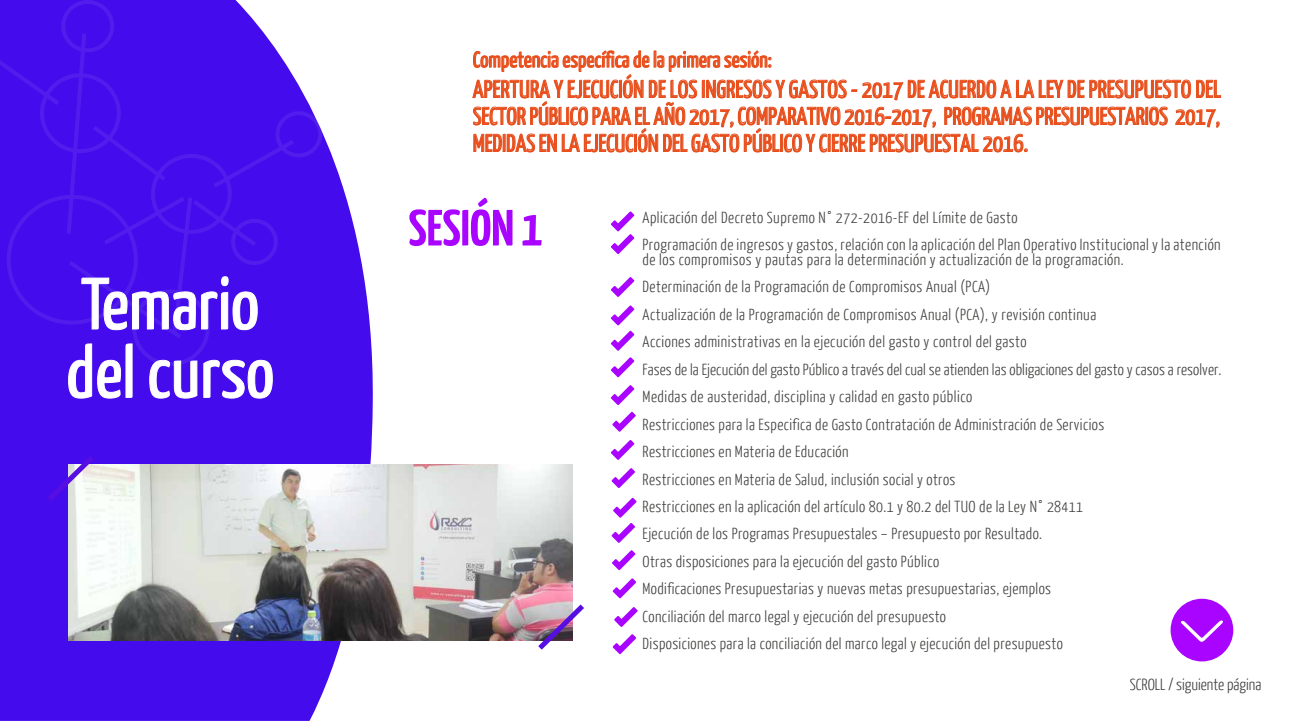
<style>
.page{position:relative;width:1302px;height:721px;background:#fff}
.page>*{position:absolute;margin:0;border:0;box-sizing:border-box;transform-origin:0 0}
.t1{font:72.7px/68.4px "Yanone Kaffeesatz";color:#fff;scale:1.04 1}
.t2{font:700 50.9px "Yanone Kaffeesatz";color:#a904ff;scale:1.04 1}
.t3{font:24.6px/27px "Yanone Kaffeesatz";letter-spacing:-.005em;color:#e84e1b;text-align:justify}
.t4{font:22.1px "Yanone Kaffeesatz";color:#e84e1b}
.t5{font:300 16.2px "Yanone Kaffeesatz";color:#3c3c3b}
.t6{font:300 16px/27.4px "Yanone Kaffeesatz";letter-spacing:.025em;color:#3c3c3b}
</style>
<div class="page">
<svg style="left:611px;top:211px;width:23px;height:43px"></svg>
<svg style="left:611px;top:277px;width:23px;height:20px"></svg>
<svg style="left:611px;top:305px;width:23px;height:20px"></svg>
<svg style="left:611px;top:331px;width:23px;height:20px"></svg>
<svg style="left:611px;top:357px;width:23px;height:20px"></svg>
<svg style="left:611px;top:385px;width:23px;height:20px"></svg>
<svg style="left:612px;top:412px;width:24px;height:20px"></svg>
<svg style="left:611px;top:440px;width:23px;height:20px"></svg>
<svg style="left:611px;top:468px;width:24px;height:20px"></svg>
<svg style="left:611px;top:498px;width:25px;height:45px"></svg>
<svg style="left:612px;top:550px;width:23px;height:20px"></svg>
<svg style="left:613px;top:578px;width:23px;height:20px"></svg>
<svg style="left:614px;top:607px;width:23px;height:20px"></svg>
<svg style="left:613px;top:634px;width:23px;height:20px"></svg>
<svg style="left:0;top:132px;width:375px;height:589px;background:#5927ee"></svg>
<svg style="left:472px;top:50px;width:750px;height:103px"></svg>
<img style="left:68px;top:465px;width:504px;height:175px">
<svg style="left:42px;top:451px;width:57px;height:55px"></svg>
<svg style="left:533px;top:599px;width:51px;height:51px"></svg>
<svg style="left:0;top:0;width:322px;height:399px;background:#4f1aee"></svg>
<div style="left:1170px;top:599px;width:63px;height:62px;background:#a904ff;border-radius:50%"></div>
<svg style="left:1180px;top:620px;width:43px;height:22px"></svg>
<h1 class="t1" style="left:66px;top:267px;width:201px">Temario del curso</h1>
<h3 class="t4" style="left:473px;top:46px;width:300px">Competencia específica de la primera sesión:</h3>
<p class="t3" style="left:473px;top:75px;width:750px">APERTURA Y EJECUCIÓN DE LOS INGRESOS Y GASTOS - 2017 DE ACUERDO A LA LEY DE PRESUPUESTO DEL SECTOR PÚBLICO PARA EL AÑO 2017, COMPARATIVO 2016-2017, PROGRAMAS PRESUPUESTARIOS 2017, MEDIDAS EN LA EJECUCIÓN DEL GASTO PÚBLICO Y CIERRE PRESUPUESTAL 2016.</p>
<h2 class="t2" style="left:408px;top:197px;width:130px">SESIÓN 1</h2>
<p class="t6" style="left:642px;top:203px;width:580px">Aplicación del Decreto Supremo N° 272-2016-EF del Límite de Gasto<br>Programación de ingresos y gastos, relación con la aplicación del Plan Operativo Institucional y la atención</p>
<p class="t6" style="left:642px;top:245px;width:580px">de los compromisos y pautas para la determinación y actualización de la programación.<br>Determinación de la Programación de Compromisos Anual (PCA)<br>Actualización de la Programación de Compromisos Anual (PCA), y revisión continua<br>Acciones administrativas en la ejecución del gasto y control del gasto<br>Fases de la Ejecución del gasto Público a través del cual se atienden las obligaciones del gasto y casos a resolver.<br>Medidas de austeridad, disciplina y calidad en gasto público<br>Restricciones para la Especifica de Gasto Contratación de Administración de Servicios<br>Restricciones en Materia de Educación<br>Restricciones en Materia de Salud, inclusión social y otros<br>Restricciones en la aplicación del artículo 80.1 y 80.2 del TUO de la Ley N° 28411<br>Ejecución de los Programas Presupuestales – Presupuesto por Resultado.<br>Otras disposiciones para la ejecución del gasto Público<br>Modificaciones Presupuestarias y nuevas metas presupuestarias, ejemplos<br>Conciliación del marco legal y ejecución del presupuesto<br>Disposiciones para la conciliación del marco legal y ejecución del presupuesto</p>
<p class="t5" style="left:1130px;top:674px;width:133px">SCROLL / siguiente página</p>
</div>
